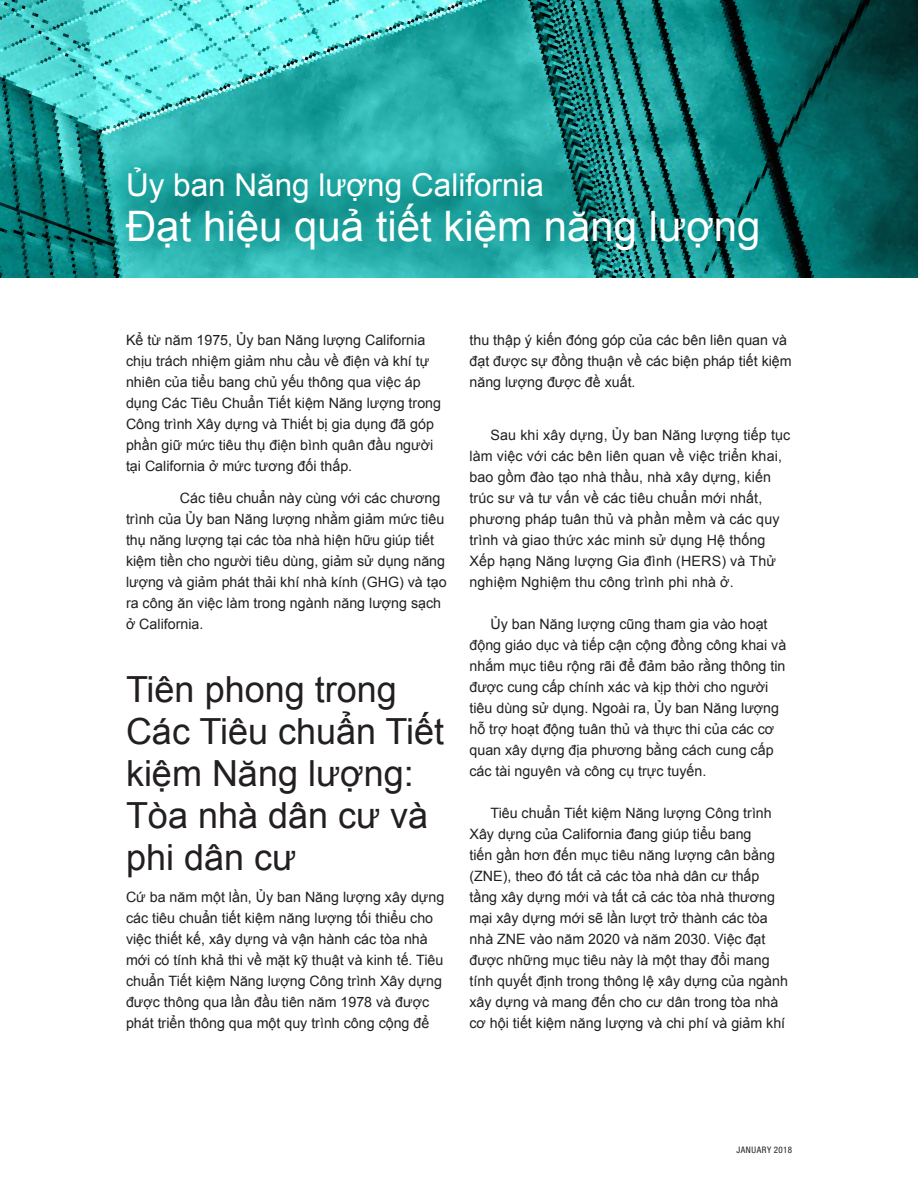
<style>
.page{position:relative;width:918px;height:1188px;background:#fff}
.page>*{position:absolute;margin:0;border:0;box-sizing:border-box;transform-origin:0 0}
.t1{font:42px "Arial";color:#fff}
.t2{font:36px/42px "Arial";color:#231f20}
.Subhead{font:31.5px "Arial";color:#fff}
.First_Paragraph{font:14.25px/21px "Arial";color:#231f20}
.Date_Stamp{font:condensed 9px "Helvetica Neue LT Std";letter-spacing:.06em;color:#231f20}
</style>
<div class="page">
<img style="left:0;top:0;width:918px;height:278px">
<p class="Subhead" style="left:126px;top:164px;width:420px">Ủy ban Năng lượng California</p>
<p class="t1" style="left:126px;top:199px;width:636px">Đạt hiệu quả tiết kiệm năng lượng</p>
<p class="First_Paragraph" style="left:126px;top:330px;width:317px">Kể từ năm 1975, Ủy ban Năng lượng California chịu trách nhiệm giảm nhu cầu về điện và khí tự nhiên của tiểu bang chủ yếu thông qua việc áp dụng Các Tiêu Chuẩn Tiết kiệm Năng lượng trong Công trình Xây dựng và Thiết bị gia dụng đã góp phần giữ mức tiêu thụ điện bình quân đầu người tại California ở mức tương đối thấp.</p>
<p class="First_Paragraph" style="left:126px;top:487px;width:322px;text-indent:54px">Các tiêu chuẩn này cùng với các chương trình của Ủy ban Năng lượng nhằm giảm mức tiêu thụ năng lượng tại các tòa nhà hiện hữu giúp tiết kiệm tiền cho người tiêu dùng, giảm sử dụng năng lượng và giảm phát thải khí nhà kính (GHG) và tạo ra công ăn việc làm trong ngành năng lượng sạch ở California.</p>
<p class="t2" style="left:126px;top:669px;width:320px">Tiên phong trong<br>Các Tiêu chuẩn Tiết kiệm Năng lượng:<br>Tòa nhà dân cư và phi dân cư</p>
<p class="First_Paragraph" style="left:126px;top:886px;width:320px">Cứ ba năm một lần, Ủy ban Năng lượng xây dựng các tiêu chuẩn tiết kiệm năng lượng tối thiểu cho việc thiết kế, xây dựng và vận hành các tòa nhà mới có tính khả thi về mặt kỹ thuật và kinh tế. Tiêu chuẩn Tiết kiệm Năng lượng Công trình Xây dựng được thông qua lần đầu tiên năm 1978 và được phát triển thông qua một quy trình công cộng để</p>
<p class="First_Paragraph" style="left:470px;top:330px;width:324px">thu thập ý kiến đóng góp của các bên liên quan và đạt được sự đồng thuận về các biện pháp tiết kiệm năng lượng được đề xuất.</p>
<p class="First_Paragraph" style="left:470px;top:424px;width:322px;text-indent:21px">Sau khi xây dựng, Ủy ban Năng lượng tiếp tục làm việc với các bên liên quan về việc triển khai, bao gồm đào tạo nhà thầu, nhà xây dựng, kiến trúc sư và tư vấn về các tiêu chuẩn mới nhất, phương pháp tuân thủ và phần mềm và các quy trình và giao thức xác minh sử dụng Hệ thống Xếp hạng Năng lượng Gia đình (HERS) và Thử nghiệm Nghiệm thu công trình phi nhà ở.</p>
<p class="First_Paragraph" style="left:470px;top:613px;width:318px;text-indent:21px">Ủy ban Năng lượng cũng tham gia vào hoạt động giáo dục và tiếp cận cộng đồng công khai và nhắm mục tiêu rộng rãi để đảm bảo rằng thông tin được cung cấp chính xác và kịp thời cho người tiêu dùng sử dụng. Ngoài ra, Ủy ban Năng lượng hỗ trợ hoạt động tuân thủ và thực thi của các cơ quan xây dựng địa phương bằng cách cung cấp các tài nguyên và công cụ trực tuyến.</p>
<p class="First_Paragraph" style="left:470px;top:802px;width:320px;text-indent:21px">Tiêu chuẩn Tiết kiệm Năng lượng Công trình Xây dựng của California đang giúp tiểu bang<br>tiến gần hơn đến mục tiêu năng lượng cân bằng (ZNE), theo đó tất cả các tòa nhà dân cư thấp tầng xây dựng mới và tất cả các tòa nhà thương mại xây dựng mới sẽ lần lượt trở thành các tòa nhà ZNE vào năm 2020 và năm 2030. Việc đạt được những mục tiêu này là một thay đổi mang tính quyết định trong thông lệ xây dựng của ngành xây dựng và mang đến cho cư dân trong tòa nhà cơ hội tiết kiệm năng lượng và chi phí và giảm khí</p>
<p class="Date_Stamp" style="left:736px;top:1144px;width:57px">JANUARY 2018</p>
</div>
